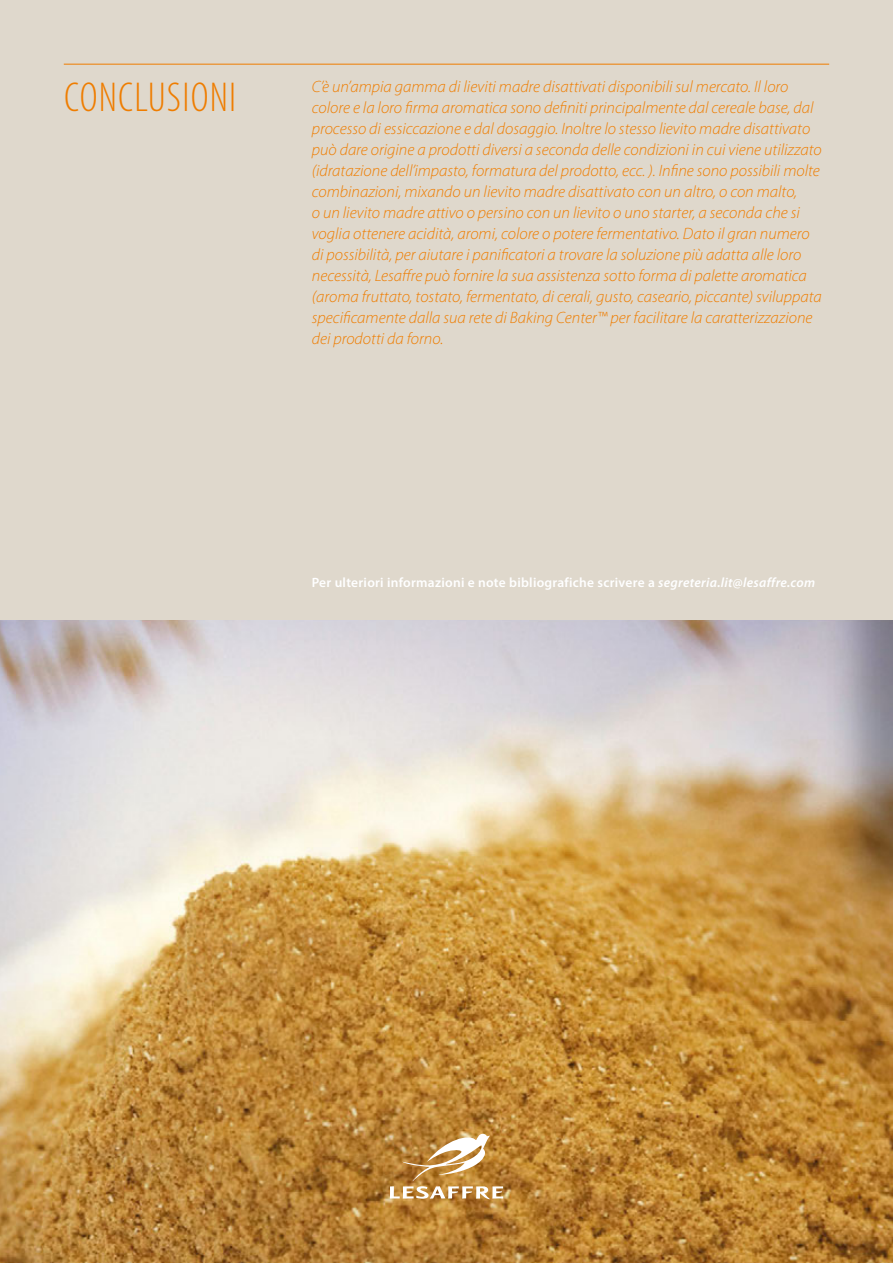
<style>
.page{position:relative;width:893px;height:1263px;background:#fff}
.page>*{position:absolute;margin:0;border:0;box-sizing:border-box;transform-origin:0 0}
.t1{font:300 condensed 42px "Myriad Pro";letter-spacing:.03em;color:#ef7d00}
.t2{font:italic 300 16.5px/21px "Myriad Pro";color:#ef7d00}
.t3{font:600 13.5px "Myriad Pro";letter-spacing:.02em;color:#fff}
.s1{font-style:italic}
</style>
<div class="page">
<img style="left:0;top:620px;width:893px;height:643px">
<svg style="left:390px;top:1133px;width:113px;height:66px"></svg>
<div style="left:0;top:0;width:893px;height:620px;background:#dfd8cc"></div>
<hr style="left:64px;top:64px;width:765px;height:1px;background:#ef7d00">
<h1 class="t1" style="left:64px;top:72px;width:174px">CONCLUSIONI</h1>
<p class="t2" style="left:312px;top:76px;width:511px">C’è un’ampia gamma di lieviti madre disattivati disponibili sul mercato. Il loro colore e la loro firma aromatica sono definiti principalmente dal cereale base, dal processo di essiccazione e dal dosaggio. Inoltre lo stesso lievito madre disattivato può dare origine a prodotti diversi a seconda delle condizioni in cui viene utilizzato (idratazione dell’impasto, formatura del prodotto, ecc. ). Infine sono possibili molte combinazioni, mixando un lievito madre disattivato con un altro, o con malto,<br>o un lievito madre attivo o persino con un lievito o uno starter, a seconda che si voglia ottenere acidità, aromi, colore o potere fermentativo. Dato il gran numero di possibilità, per aiutare i panificatori a trovare la soluzione più adatta alle loro necessità, Lesaffre può fornire la sua assistenza sotto forma di palette aromatica (aroma fruttato, tostato, fermentato, di cerali, gusto, caseario, piccante) sviluppata specificamente dalla sua rete di Baking Center™ per facilitare la caratterizzazione dei prodotti da forno.</p>
<p class="t3" style="left:312px;top:574px;width:505px">Per ulteriori informazioni e note bibliografiche scrivere a <span class="s1">segreteria.lit@lesaffre.com</span></p>
</div>
